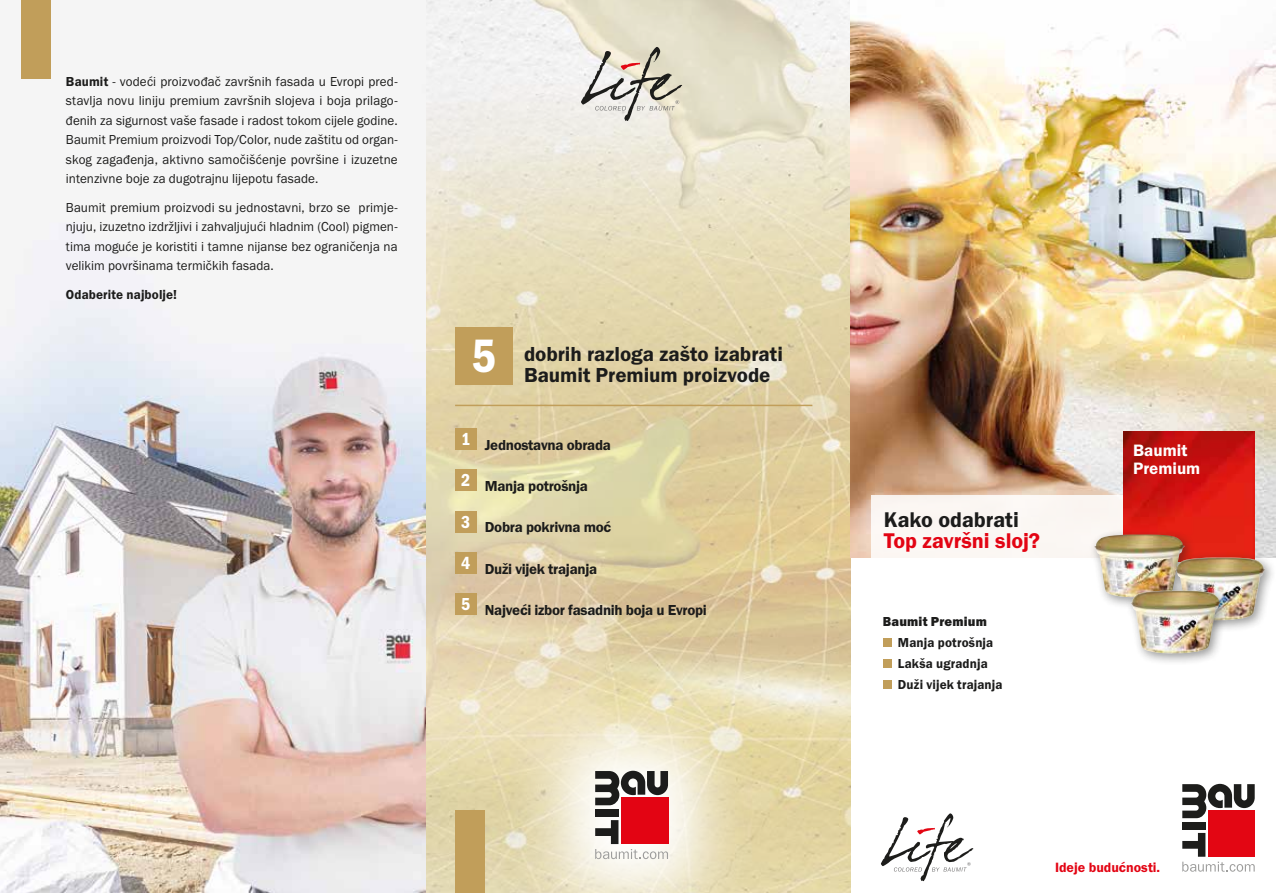
<style>
.page{position:relative;width:1276px;height:893px;background:#fff}
.page>*{position:absolute;margin:0;border:0;box-sizing:border-box;transform-origin:0 0}
.t1{font:48.6px "Franklin Got Itc TOT Dem Con";color:#fff}
.t2{font:22.05px "Franklin Got Itc TOT Dem";letter-spacing:-.005em;color:#e30413}
.t3{font:22.05px "Franklin Got Itc TOT Dem";letter-spacing:-.005em;color:#1c1c1b}
.t4{font:21px/21px "Franklin Got Itc TOT Dem";letter-spacing:-.005em;color:#1c1c1b}
.t5{font:17.1px/18.1px "Franklin Got Itc TOT Dem";color:#fff}
.t6{font:15px "Franklin Got Itc TOT Dem";letter-spacing:-.02em;color:#1c1c1b}
.t7{font:13.95px "Franklin Got Itc TOT Dem";color:#e30413}
.t8{font:13.5px/19.5px "Franklin Got Itc TOT Boo";letter-spacing:.005em;color:#1c1c1b;text-align:justify}
.t9{font:13.5px/21px "Franklin Got Itc TOT Dem";letter-spacing:.01em;color:#1c1c1b}
.t10{font:13.5px "Franklin Got Itc TOT Hea";letter-spacing:.015em;color:#1c1c1b}
.s1{font-family:"Franklin Got Itc TOT Dem"}
</style>
<div class="page">
<img style="left:0;top:0;width:850px;height:893px">
<img style="left:850px;top:18px;width:426px;height:540px">
<div style="left:883px;top:638px;width:8px;height:9px;background:#c19e5a"></div>
<div style="left:883px;top:659px;width:8px;height:9px;background:#c19e5a"></div>
<div style="left:883px;top:680px;width:8px;height:9px;background:#c19e5a"></div>
<div style="left:872px;top:496px;width:272px;height:66px;background:#fbf7f3"></div>
<img style="left:1123px;top:431px;width:131px;height:120px">
<svg style="left:506px;top:682px;width:251px;height:211px;background:#ece3c2"></svg>
<div style="left:595px;top:809px;width:23px;height:8px;background:#1c1c1b"></div>
<div style="left:621px;top:797px;width:47px;height:47px;background:#e30413"></div>
<svg style="left:595px;top:771px;width:73px;height:34px"></svg>
<svg style="left:595px;top:820px;width:73px;height:39px"></svg>
<svg style="left:881px;top:813px;width:92px;height:68px"></svg>
<svg style="left:581px;top:47px;width:101px;height:74px;background:#cdc8be"></svg>
<div style="left:455px;top:428px;width:21px;height:22px;background:#c19e5a"></div>
<div style="left:455px;top:470px;width:21px;height:21px;background:#c19e5a"></div>
<div style="left:455px;top:511px;width:21px;height:21px;background:#c19e5a"></div>
<div style="left:455px;top:552px;width:21px;height:21px;background:#c19e5a"></div>
<div style="left:455px;top:593px;width:21px;height:22px;background:#c19e5a"></div>
<hr style="left:455px;top:405px;width:357px;height:1px;background:#c19e5a">
<div style="left:455px;top:327px;width:57px;height:58px;background:#c19e5a"></div>
<div style="left:455px;top:810px;width:30px;height:83px;background:#c19e5a"></div>
<div style="left:21px;top:0;width:30px;height:79px;background:#c19e5a"></div>
<div style="left:1182px;top:822px;width:23px;height:8px;background:#1d1d1b"></div>
<div style="left:1208px;top:810px;width:46px;height:47px;background:#e30613"></div>
<svg style="left:1182px;top:784px;width:72px;height:34px"></svg>
<svg style="left:1182px;top:833px;width:72px;height:39px"></svg>
<div style="left:1088px;top:528px;width:108px;height:82px;background:#1c1c1b;opacity:.45"></div>
<img style="left:1094px;top:534px;width:90px;height:63px">
<div style="left:1169px;top:551px;width:107px;height:82px;background:#1c1c1b;opacity:.45"></div>
<img style="left:1175px;top:557px;width:90px;height:63px">
<div style="left:1125px;top:584px;width:107px;height:82px;background:#1c1c1b;opacity:.45"></div>
<img style="left:1130px;top:591px;width:90px;height:62px">
<p class="t8" style="left:66px;top:71px;width:333px"><span class="s1">Baumit</span> - vodeći proizvođač završnih fasada u Evropi pred&shy;stavlja novu liniju premium završnih slojeva i boja prilago&shy;đenih za sigurnost vaše fasade i radost tokom cijele godine.<br>Baumit Premium proizvodi Top/Color, nude zaštitu od organ&shy;skog zagađenja, aktivno samočišćenje površine i izuzetne intenzivne boje za dugotrajnu lijepotu fasade.</p>
<p class="t8" style="left:66px;top:197px;width:333px">Baumit premium proizvodi su jednostavni, brzo se primje&shy;njuju, izuzetno izdržljivi i zahvaljujući hladnim (Cool) pigmen&shy;tima moguće je koristiti i tamne nijanse bez ograničenja na velikim površinama termičkih fasada.</p>
<p class="t9" style="left:66px;top:284px;width:113px">Odaberite najbolje!</p>
<h1 class="t1" style="left:471px;top:328px;width:26px">5</h1>
<h3 class="t4" style="left:524px;top:344px;width:260px">dobrih razloga zašto izabrati<br>Baumit Premium proizvode</h3>
<p class="t6" style="left:461px;top:436px;width:151px"><sup>1</sup> Jednostavna obrada</p>
<p class="t6" style="left:461px;top:478px;width:128px"><sup>2</sup> Manja potrošnja</p>
<p class="t6" style="left:461px;top:519px;width:151px"><sup>3</sup> Dobra pokrivna moć</p>
<p class="t6" style="left:461px;top:560px;width:138px"><sup>4</sup> Duži vijek trajanja</p>
<p class="t6" style="left:461px;top:601px;width:247px"><sup>5</sup> Najveći izbor fasadnih boja u Evropi</p>
<h2 class="t3" style="left:884px;top:507px;width:137px">Kako odabrati</h2>
<h2 class="t2" style="left:884px;top:528px;width:158px">Top završni sloj?</h2>
<p class="t10" style="left:883px;top:613px;width:106px">Baumit Premium</p>
<p class="t9" style="left:898px;top:632px;width:106px">Manja potrošnja<br>Lakša ugradnja<br>Duži vijek trajanja</p>
<p class="t5" style="left:1133px;top:441px;width:69px">Baumit<br>Premium</p>
<p class="t7" style="left:1055px;top:859px;width:107px">Ideje budućnosti.</p>
</div>
